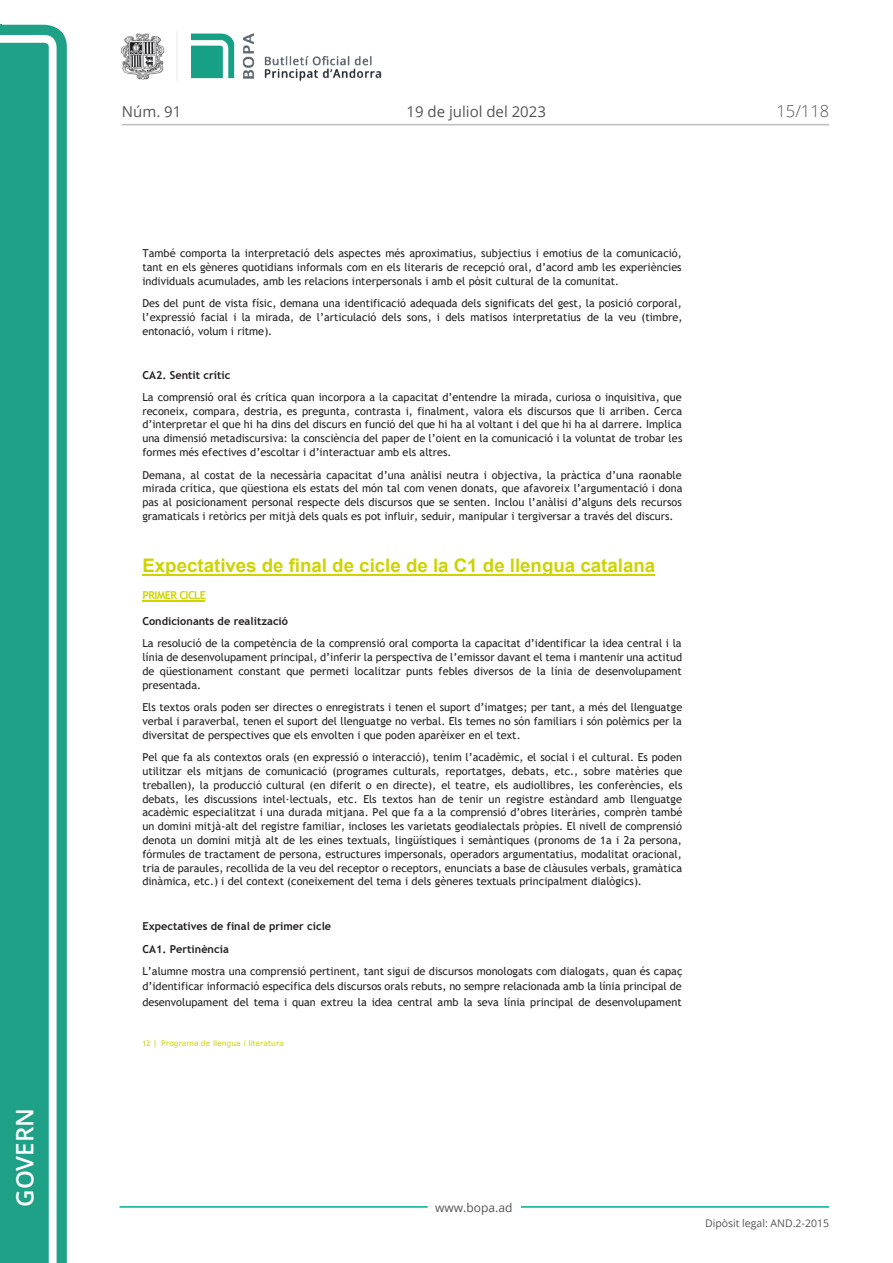
<style>
.page{position:relative;width:893px;height:1263px;background:#fff}
.page>*{position:absolute;margin:0;border:0;box-sizing:border-box;transform-origin:0 0}
.t1{font:600 24px "Open Sans";color:#fff}
.t2{font:700 18.75px "Arial";color:#cdd400}
.t3{font:300 16.5px "Open Sans";color:#545454}
.t4{font:15px "Open Sans";color:#545454}
.t5{font:12px "Open Sans";color:#545454}
.t6{font:10.95px/13.8px "Trebuchet MS";color:#231f20;text-align:justify}
.t7{font:700 10.95px "Trebuchet MS";letter-spacing:-.045em;color:#cdd400}
.t8{font:10.5px "Open Sans";color:#545454}
.t9{font:7.65px "Verdana";color:#cdd400}
.s1{font-weight:700}
.s2{font-family:"Trebuchet MS"}
</style>
<div class="page">
<svg style="left:0;top:25px;width:67px;height:1238px;fill:#1ea187"></svg>
<div style="left:0;top:43px;width:49px;height:1220px;background:#1ea187"></div>
<img style="left:122px;top:32px;width:260px;height:49px">
<hr style="left:119px;top:1206px;width:309px;height:2px;background:#00ae91">
<hr style="left:521px;top:1206px;width:308px;height:2px;background:#00ae91">
<hr style="left:122px;top:124px;width:707px;height:1px;background:#bcbdc0">
<hr style="left:142px;top:574px;width:513px;height:2px;background:#cdd400">
<hr style="left:142px;top:600px;width:63px;height:1px;background:#cdd400">
<h1 class="t1" style="left:8px;top:1207px;width:100px;rotate:-90deg">Govern</h1>
<h3 class="t4" style="left:122px;top:102px;width:61px">Núm. 91</h3>
<h3 class="t4" style="left:406px;top:102px;width:141px">19 de juliol del 2023</h3>
<p class="t6" style="left:142px;top:246px;width:541px">També comporta la interpretació dels aspectes més aproximatius, subjectius i emotius de la comunicació, tant en els gèneres quotidians informals com en els literaris de recepció oral, d’acord amb les experiències individuals acumulades, amb les relacions interpersonals i amb el pòsit cultural de la comunitat.</p>
<p class="t6" style="left:142px;top:296px;width:541px">Des del punt de vista físic, demana una identificació adequada dels significats del gest, la posició corporal, l’expressió facial i la mirada, de l’articulació dels sons, i dels matisos interpretatius de la veu (timbre, entonació, volum i ritme).</p>
<p class="t6" style="left:142px;top:364px;width:541px;line-height:21.8px"><span class="s1">CA2. Sentit crític<br></span>La comprensió oral és crítica quan incorpora a la capacitat d’entendre la mirada, curiosa o inquisitiva, que</p>
<p class="t6" style="left:142px;top:404px;width:542px">reconeix, compara, destria, es pregunta, contrasta i, finalment, valora els discursos que li arriben. Cerca d’interpretar el que hi ha dins del discurs en funció del que hi ha al voltant i del que hi ha al darrere. Implica una dimensió metadiscursiva: la consciència del paper de l’oient en la comunicació i la voluntat de trobar les formes més efectives d’escoltar i d’interactuar amb els altres.</p>
<p class="t6" style="left:142px;top:468px;width:541px">Demana, al costat de la necessària capacitat d’una anàlisi neutra i objectiva, la pràctica d’una raonable mirada crítica, que qüestiona els estats del món tal com venen donats, que afavoreix l’argumentació i dona pas al posicionament personal respecte dels discursos que se senten. Inclou l’anàlisi d’alguns dels recursos gramaticals i retòrics per mitjà dels quals es pot influir, seduir, manipular i tergiversar a través del discurs.</p>
<p class="t2" style="left:142px;top:552px;width:514px">Expectatives de final de cicle de la C1 de llengua catalana</p>
<p class="t7" style="left:142px;top:588px;width:65px">PRIMER CICLE</p>
<p class="t6" style="left:142px;top:610px;width:541px;line-height:22.5px"><span class="s1">Condicionants de realització<br></span>La resolució de la competència de la comprensió oral comporta la capacitat d’identificar la idea central i la</p>
<p class="t6" style="left:142px;top:650px;width:541px">línia de desenvolupament principal, d’inferir la perspectiva de l’emissor davant el tema i mantenir una actitud de qüestionament constant que permeti localitzar punts febles diversos de la línia de desenvolupament presentada.</p>
<p class="t6" style="left:142px;top:700px;width:541px">Els textos orals poden ser directes o enregistrats i tenen el suport d’imatges; per tant, a més del llenguatge verbal i paraverbal, tenen el suport del llenguatge no verbal. Els temes no són familiars i són polèmics per la diversitat de perspectives que els envolten i que poden aparèixer en el text.</p>
<p class="t6" style="left:142px;top:750px;width:542px">Pel que fa als contextos orals (en expressió o interacció), tenim l’acadèmic, el social i el cultural. Es poden utilitzar els mitjans de comunicació (programes culturals, reportatges, debats, etc., sobre matèries que treballen), la producció cultural (en diferit o en directe), el teatre, els audiollibres, les conferències, els debats, les discussions intel·lectuals, etc. Els textos han de tenir un registre estàndard amb llenguatge acadèmic especialitzat i una durada mitjana. Pel que fa a la comprensió d’obres literàries, comprèn també un domini mitjà-alt del registre familiar, incloses les varietats geodialectals pròpies. El nivell de comprensió denota un domini mitjà alt de les eines textuals, lingüístiques i semàntiques (pronoms de 1a i 2a persona, fórmules de tractament de persona, estructures impersonals, operadors argumentatius, modalitat oracional, tria de paraules, recollida de la veu del receptor o receptors, enunciats a base de clàusules verbals, gramàtica dinàmica, etc.) i del context (coneixement del tema i dels gèneres textuals principalment dialògics).</p>
<p class="t6" style="left:142px;top:915px;width:542px;line-height:22.4px;text-align:left"><span class="s1">Expectatives de final de primer cicle<br>CA1. Pertinència<br></span>L’alumne mostra una comprensió pertinent, tant sigui de discursos monologats com dialogats, quan és capaç</p>
<p class="t6" style="left:142px;top:979px;width:541px;line-height:15.3px">d’identificar informació específica dels discursos orals rebuts, no sempre relacionada amb la línia principal de desenvolupament del tema i quan extreu la idea central amb la seva línia principal de desenvolupament</p>
<p class="t9" style="left:142px;top:1037px;width:143px"><span class="s2">12</span> | Programa de llengua i literatura</p>
<h3 class="t3" style="left:776px;top:100px;width:54px">15/118</h3>
<p class="t5" style="left:435px;top:1199px;width:79px">www.bopa.ad</p>
<p class="t8" style="left:705px;top:1216px;width:125px">Dipòsit legal: AND.2-2015</p>
</div>
